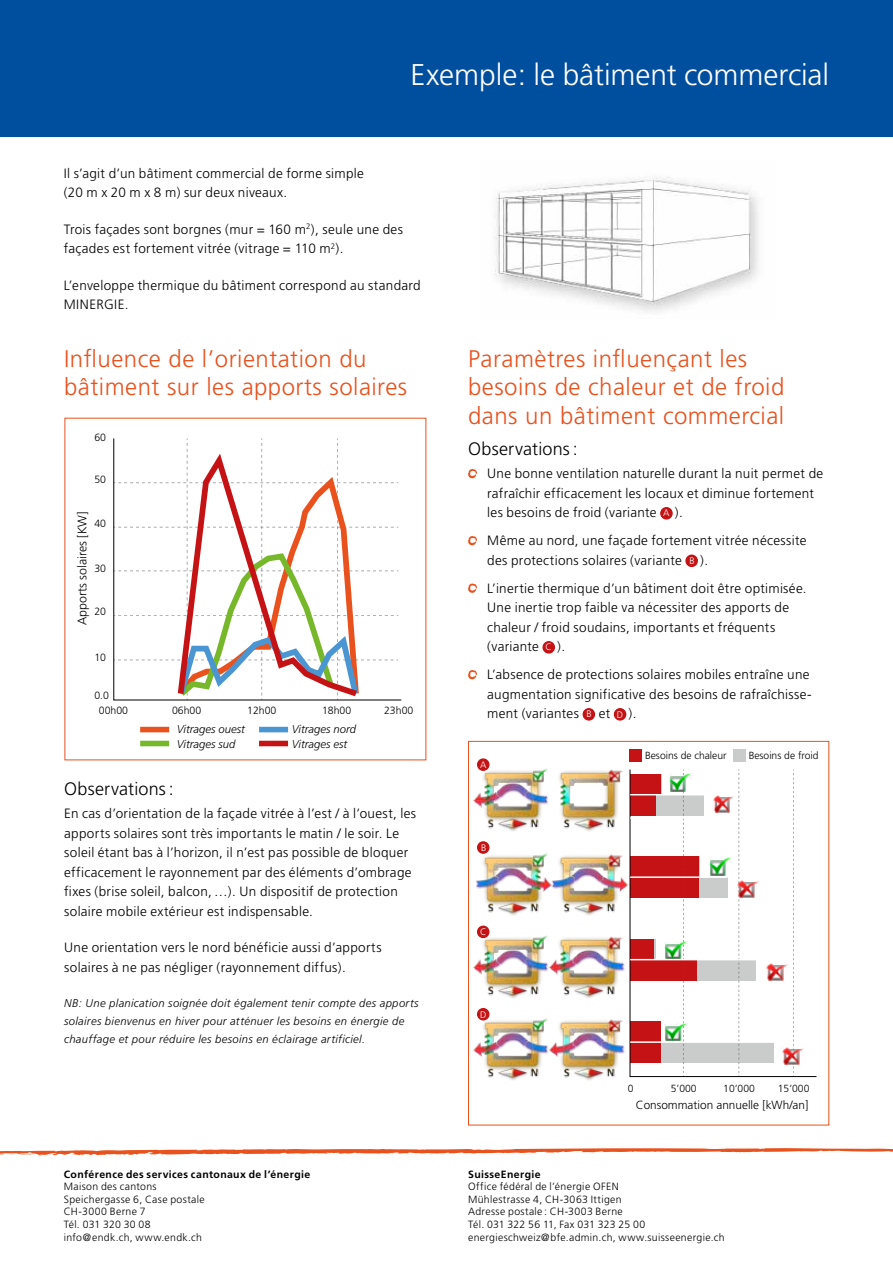
<style>
.page{position:relative;width:893px;height:1263px;background:#fff}
.page>*{position:absolute;margin:0;border:0;box-sizing:border-box;transform-origin:0 0}
.t1{font:300 30px "Frutiger";letter-spacing:-.005em;color:#fff}
.t2{font:300 24px/28.5px "Frutiger";letter-spacing:.02em;color:#e9511d}
.t3{font:300 18px "Frutiger";letter-spacing:.01em;color:#000}
.t4{font:300 13.5px/19.5px "Frutiger";letter-spacing:.025em;color:#000}
.t5{font:300 12.45px "Frutiger";color:#000}
.t6{font:300 11.85px "Frutiger";color:#000}
.t7{font:italic 300 11.25px/18px "Frutiger";letter-spacing:.03em;color:#000}
.t8{font:italic 300 11.25px/14.5px "Frutiger";color:#000}
.t9{font:300 10.5px/12.6px "Frutiger";letter-spacing:.03em;color:#000}
.t10{font:700 10.5px "Frutiger";letter-spacing:.04em;color:#000}
.t11{font:300 10.35px "Frutiger";color:#000}
.t12{font:300 9.45px "Frutiger";color:#fff}
.s1{font-size:9.45px;color:#fff}
</style>
<div class="page">
<div style="left:0;top:0;width:893px;height:136px;background:#004f9f"></div>
<svg style="left:0;top:1148px;width:893px;height:7px"></svg>
<img style="left:493px;top:176px;width:266px;height:136px">
<svg style="left:468px;top:469px;width:9px;height:9px"></svg>
<div style="left:661px;top:508px;width:11px;height:11px;background:#c51315;border-radius:50%"></div>
<div style="left:660px;top:507px;width:13px;height:13px;border:1px solid #c51315;border-radius:50%"></div>
<svg style="left:468px;top:536px;width:9px;height:9px"></svg>
<div style="left:686px;top:555px;width:11px;height:11px;background:#c51315;border-radius:50%"></div>
<div style="left:685px;top:554px;width:13px;height:13px;border:1px solid #c51315;border-radius:50%"></div>
<svg style="left:468px;top:583px;width:9px;height:10px"></svg>
<div style="left:543px;top:642px;width:11px;height:11px;background:#c51315;border-radius:50%"></div>
<div style="left:542px;top:641px;width:13px;height:13px;border:1px solid #c51315;border-radius:50%"></div>
<svg style="left:468px;top:670px;width:9px;height:9px"></svg>
<div style="left:583px;top:709px;width:11px;height:11px;background:#c51315;border-radius:50%"></div>
<div style="left:583px;top:708px;width:12px;height:13px;border:1px solid #c51315;border-radius:50%"></div>
<div style="left:614px;top:709px;width:12px;height:11px;background:#c51315;border-radius:50%"></div>
<div style="left:614px;top:708px;width:12px;height:13px;border:1px solid #c51315;border-radius:50%"></div>
<svg style="left:113px;top:438px;width:289px;height:263px"></svg>
<div style="left:140px;top:727px;width:29px;height:5px;background:#e9511d"></div>
<div style="left:140px;top:741px;width:29px;height:5px;background:#76b82a"></div>
<div style="left:259px;top:727px;width:29px;height:5px;background:#4a96d2"></div>
<div style="left:259px;top:741px;width:29px;height:5px;background:#c51315"></div>
<div style="left:468px;top:741px;width:361px;height:384px;border:1px solid #e9511d"></div>
<img style="left:476px;top:847px;width:69px;height:68px">
<img style="left:545px;top:853px;width:83px;height:62px">
<div style="left:478px;top:842px;width:11px;height:11px;background:#c51315;border-radius:50%"></div>
<div style="left:477px;top:841px;width:12px;height:13px;border:1px solid #c51315;border-radius:50%"></div>
<img style="left:473px;top:930px;width:72px;height:68px">
<img style="left:545px;top:935px;width:80px;height:63px">
<div style="left:478px;top:926px;width:11px;height:11px;background:#c51315;border-radius:50%"></div>
<div style="left:477px;top:925px;width:12px;height:13px;border:1px solid #c51315;border-radius:50%"></div>
<img style="left:473px;top:1012px;width:72px;height:68px">
<img style="left:545px;top:1018px;width:80px;height:62px">
<div style="left:478px;top:1009px;width:11px;height:11px;background:#c51315;border-radius:50%"></div>
<div style="left:477px;top:1008px;width:12px;height:12px;border:1px solid #c51315;border-radius:50%"></div>
<img style="left:473px;top:763px;width:72px;height:68px">
<img style="left:545px;top:768px;width:78px;height:63px">
<div style="left:478px;top:759px;width:11px;height:11px;background:#c51315;border-radius:50%"></div>
<div style="left:477px;top:758px;width:12px;height:13px;border:1px solid #c51315;border-radius:50%"></div>
<div style="left:734px;top:749px;width:12px;height:13px;background:#cacccc"></div>
<div style="left:629px;top:749px;width:13px;height:13px;background:#c51315"></div>
<svg style="left:629px;top:769px;width:188px;height:308px"></svg>
<hr style="left:630px;top:876px;width:98px;height:2px;background:#fff">
<hr style="left:630px;top:817px;width:98px;height:2px;background:#fff">
<hr style="left:630px;top:794px;width:74px;height:1px;background:#fff">
<hr style="left:630px;top:959px;width:126px;height:1px;background:#fff">
<hr style="left:630px;top:1041px;width:144px;height:2px;background:#fff">
<img style="left:665px;top:941px;width:22px;height:18px">
<img style="left:665px;top:1023px;width:22px;height:18px">
<img style="left:709px;top:858px;width:22px;height:17px">
<img style="left:669px;top:774px;width:23px;height:17px">
<img style="left:783px;top:1047px;width:20px;height:18px">
<img style="left:766px;top:964px;width:21px;height:17px">
<img style="left:738px;top:880px;width:20px;height:18px">
<img style="left:713px;top:796px;width:21px;height:17px">
<h1 class="t1" style="left:411px;top:58px;width:420px">Exemple: le bâtiment commercial</h1>
<p class="t4" style="left:64px;top:163px;width:302px">Il s’agit d’un bâtiment commercial de forme simple (20 m x 20 m x 8 m) sur deux niveaux.</p>
<p class="t4" style="left:64px;top:219px;width:341px">Trois façades sont borgnes (mur = 160 m<sup>2</sup>), seule une des façades est fortement vitrée (vitrage = 110 m<sup>2</sup>).</p>
<p class="t4" style="left:64px;top:275px;width:358px">L’enveloppe thermique du bâtiment correspond au standard<br>MINERGIE.</p>
<h2 class="t2" style="left:64px;top:344px;width:344px">Influence de l’orientation du bâtiment sur les apports solaires</h2>
<p class="t9" style="left:94px;top:431px;width:13px">60</p>
<p class="t9" style="left:94px;top:473px;width:13px">50</p>
<p class="t5" style="left:75px;top:625px;width:115px;rotate:-90deg">Apports solaires [KW]</p>
<p class="t9" style="left:94px;top:517px;width:13px">40</p>
<p class="t9" style="left:94px;top:562px;width:13px">30</p>
<p class="t9" style="left:94px;top:605px;width:13px">20</p>
<p class="t9" style="left:94px;top:651px;width:13px">10</p>
<p class="t9" style="left:94px;top:689px;width:16px">0.0</p>
<p class="t9" style="left:99px;top:704px;width:31px">00h00</p>
<p class="t9" style="left:172px;top:704px;width:31px">06h00</p>
<p class="t9" style="left:247px;top:704px;width:31px">12h00</p>
<p class="t9" style="left:322px;top:704px;width:31px">18h00</p>
<p class="t9" style="left:384px;top:704px;width:31px">23h00</p>
<p class="t8" style="left:177px;top:722px;width:69px">Vitrages ouest</p>
<p class="t8" style="left:292px;top:722px;width:66px">Vitrages nord<br>Vitrages est</p>
<p class="t8" style="left:177px;top:736px;width:60px">Vitrages sud</p>
<h3 class="t3" style="left:64px;top:778px;width:111px">Observations :</h3>
<p class="t4" style="left:64px;top:804px;width:354px">En cas d’orientation de la façade vitrée à l’est / à l’ouest, les apports solaires sont très importants le matin / le soir. Le soleil étant bas à l’horizon, il n’est pas possible de bloquer efficacement le rayonnement par des éléments d’ombrage fixes (brise soleil, balcon, …). Un dispositif de protection solaire mobile extérieur est indispensable.</p>
<p class="t4" style="left:64px;top:938px;width:319px">Une orientation vers le nord bénéficie aussi d’apports solaires à ne pas négliger (rayonnement diffus).</p>
<p class="t7" style="left:64px;top:994px;width:356px">NB: Une planication soignée doit également tenir compte des apports solaires bienvenus en hiver pour atténuer les besoins en énergie de chauffage et pour réduire les besoins en éclairage artificiel.</p>
<p class="t10" style="left:64px;top:1168px;width:248px">Conférence des services cantonaux de l’énergie</p>
<p class="t9" style="left:64px;top:1180px;width:143px">Maison des cantons<br>Speichergasse 6, Case postale<br>CH-3000 Berne 7<br>Tél. 031 320 30 08 info@endk.ch, www.endk.ch</p>
<h2 class="t2" style="left:468px;top:344px;width:318px">Paramètres influençant les besoins de chaleur et de froid dans un bâtiment commercial</h2>
<h3 class="t3" style="left:468px;top:438px;width:111px">Observations :</h3>
<p class="t4" style="left:487px;top:464px;width:338px">Une bonne ventilation naturelle durant la nuit permet de rafraîchir efficacement les locaux et diminue fortement les besoins de froid (variante <span class="s1">A</span> ).</p>
<p class="t4" style="left:487px;top:531px;width:321px">Même au nord, une façade fortement vitrée nécessite des protections solaires (variante <span class="s1">B</span> ).</p>
<p class="t4" style="left:487px;top:578px;width:321px">L’inertie thermique d’un bâtiment doit être optimisée.<br>Une inertie trop faible va nécessiter des apports de chaleur / froid soudains, importants et fréquents (variante <span class="s1">C</span> ).</p>
<p class="t4" style="left:487px;top:665px;width:326px">L’absence de protections solaires mobiles entraîne une augmentation significative des besoins de rafraîchisse&shy;ment (variantes <span class="s1">B</span> et <span class="s1">D</span> ).</p>
<p class="t12" style="left:480px;top:759px;width:8px">A</p>
<p class="t12" style="left:481px;top:842px;width:7px">B</p>
<p class="t12" style="left:480px;top:926px;width:8px">C</p>
<p class="t12" style="left:480px;top:1009px;width:8px">D</p>
<p class="t11" style="left:645px;top:750px;width:83px">Besoins de chaleur</p>
<p class="t11" style="left:749px;top:750px;width:71px">Besoins de froid</p>
<p class="t11" style="left:628px;top:1083px;width:7px">0</p>
<p class="t11" style="left:671px;top:1083px;width:27px">5’000</p>
<p class="t11" style="left:778px;top:1083px;width:33px">15’000</p>
<p class="t11" style="left:723px;top:1083px;width:33px">10’000</p>
<p class="t6" style="left:636px;top:1098px;width:174px">Consommation annuelle [kWh/an]</p>
<p class="t10" style="left:468px;top:1168px;width:74px">SuisseEnergie</p>
<p class="t9" style="left:468px;top:1180px;width:258px">Office fédéral de l’énergie OFEN<br>Mühlestrasse 4, CH-3063 Ittigen<br>Adresse postale : CH-3003 Berne<br>Tél. 031 322 56 11, Fax 031 323 25 00 energieschweiz@bfe.admin.ch, www.suisseenergie.ch</p>
</div>
